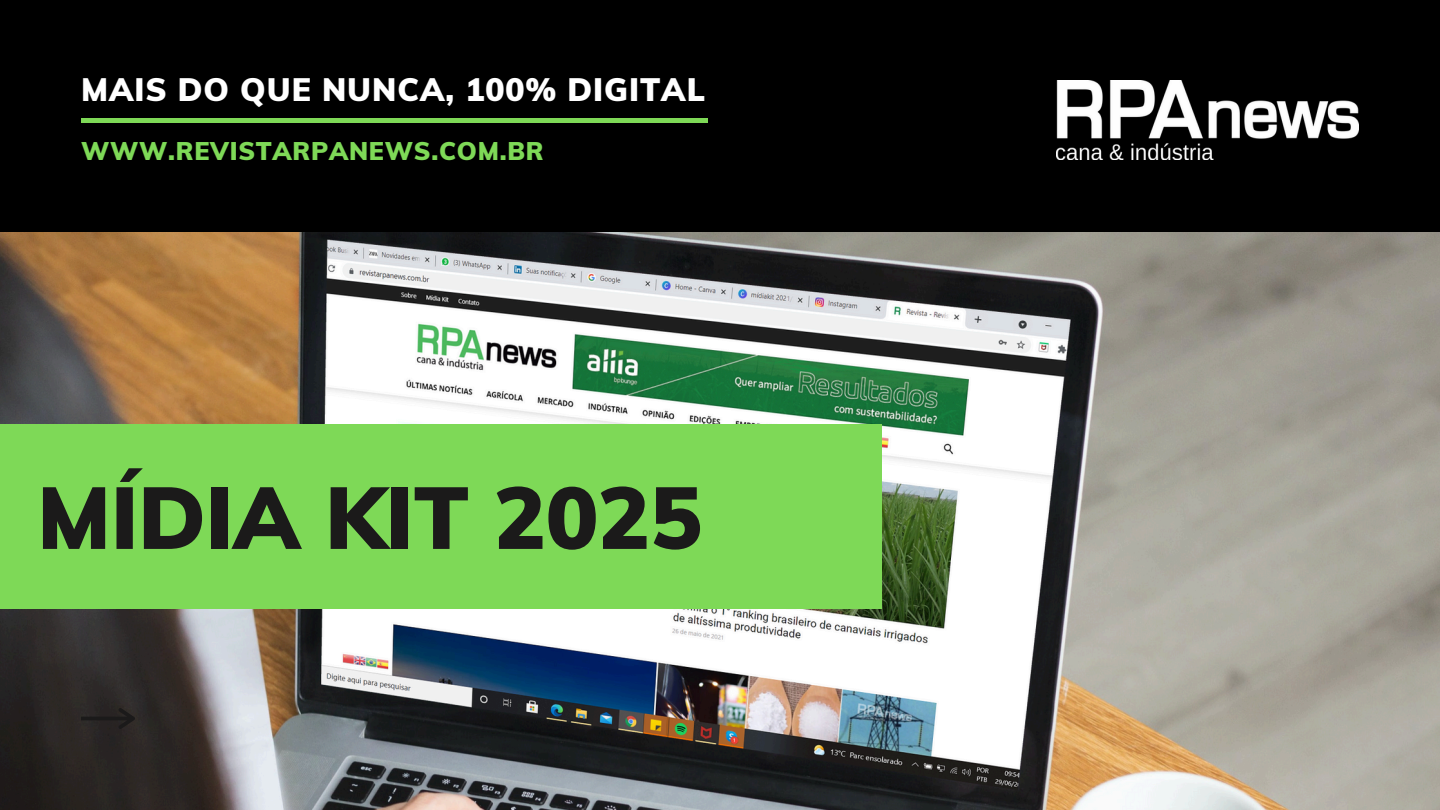
<style>
.page{position:relative;width:1440px;height:810px;background:#000}
.page>*{position:absolute;margin:0;border:0;box-sizing:border-box;transform-origin:0 0}
.t1{font:900 86.6px "Muli";color:#1b1a1a}
.t2{font:900 31.8px "Muli";letter-spacing:.03em;color:#fff}
.t3{font:900 25px "Muli";letter-spacing:.03em;color:#7ed957}
</style>
<div class="page">
<img style="left:0;top:232px;width:1440px;height:578px">
<div style="left:0;top:424px;width:881px;height:185px;background:#7ed957"></div>
<div style="left:81px;top:118px;width:627px;height:5px;background:#7ed957"></div>
<svg style="left:81px;top:708px;width:54px;height:21px"></svg>
<img style="left:1056px;top:81px;width:303px;height:79px">
<p class="t2" style="left:81px;top:69px;width:626px">MAIS DO QUE NUNCA, 100% DIGITAL</p>
<p class="t3" style="left:81px;top:135px;width:464px">WWW.REVISTARPANEWS.COM.BR</p>
<h2 class="t1" style="left:37px;top:462px;width:666px">MÍDIA KIT 2025</h2>
</div>
